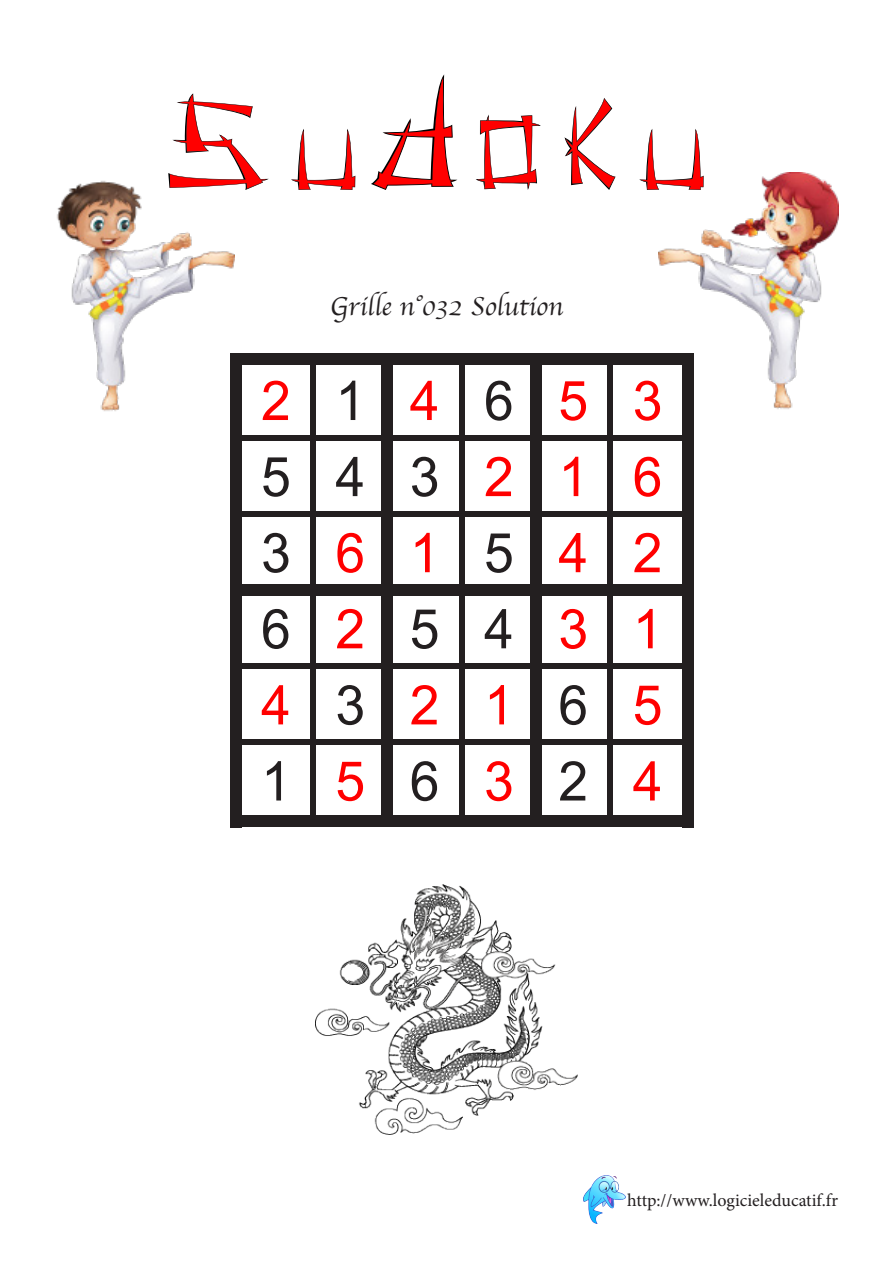
<style>
.page{position:relative;width:893px;height:1263px;background:#fff}
.page>*{position:absolute;margin:0;border:0;box-sizing:border-box;transform-origin:0 0}
.t1{font:54.75px/76.1px "Arial";letter-spacing:.835em;color:#f00;text-align:justify}
.t2{font:27px "Apple Chancery";color:#231f20}
.t3{font:18px "Minion Pro";color:#231f20}
.s1{color:#231f20}
</style>
<div class="page">
<div style="left:230px;top:353px;width:11px;height:474px;background:#231f20"></div>
<div style="left:310px;top:359px;width:6px;height:462px;background:#231f20"></div>
<div style="left:459px;top:359px;width:5px;height:462px;background:#231f20"></div>
<div style="left:608px;top:359px;width:5px;height:462px;background:#231f20"></div>
<div style="left:682px;top:353px;width:11px;height:474px;background:#231f20"></div>
<div style="left:230px;top:353px;width:463px;height:11px;background:#231f20"></div>
<div style="left:236px;top:435px;width:451px;height:5px;background:#231f20"></div>
<div style="left:236px;top:511px;width:451px;height:6px;background:#231f20"></div>
<div style="left:236px;top:663px;width:451px;height:6px;background:#231f20"></div>
<div style="left:236px;top:739px;width:451px;height:6px;background:#231f20"></div>
<div style="left:230px;top:816px;width:463px;height:11px;background:#231f20"></div>
<div style="left:382px;top:362px;width:11px;height:76px;background:#231f20"></div>
<div style="left:530px;top:362px;width:12px;height:76px;background:#231f20"></div>
<div style="left:382px;top:438px;width:11px;height:76px;background:#231f20"></div>
<div style="left:530px;top:438px;width:12px;height:76px;background:#231f20"></div>
<div style="left:382px;top:514px;width:11px;height:76px;background:#231f20"></div>
<div style="left:530px;top:514px;width:12px;height:76px;background:#231f20"></div>
<div style="left:239px;top:584px;width:74px;height:12px;background:#231f20"></div>
<div style="left:313px;top:584px;width:74px;height:12px;background:#231f20"></div>
<div style="left:382px;top:590px;width:11px;height:76px;background:#231f20"></div>
<div style="left:387px;top:584px;width:75px;height:12px;background:#231f20"></div>
<div style="left:462px;top:584px;width:74px;height:12px;background:#231f20"></div>
<div style="left:530px;top:590px;width:12px;height:76px;background:#231f20"></div>
<div style="left:536px;top:584px;width:74px;height:12px;background:#231f20"></div>
<div style="left:610px;top:584px;width:75px;height:12px;background:#231f20"></div>
<div style="left:382px;top:666px;width:11px;height:76px;background:#231f20"></div>
<div style="left:530px;top:666px;width:12px;height:76px;background:#231f20"></div>
<div style="left:382px;top:742px;width:11px;height:76px;background:#231f20"></div>
<div style="left:530px;top:742px;width:12px;height:76px;background:#231f20"></div>
<img style="left:584px;top:1176px;width:42px;height:47px">
<svg style="left:168px;top:93px;width:101px;height:97px"></svg>
<svg style="left:291px;top:129px;width:64px;height:61px"></svg>
<svg style="left:371px;top:74px;width:86px;height:116px"></svg>
<svg style="left:476px;top:115px;width:65px;height:75px"></svg>
<svg style="left:564px;top:98px;width:51px;height:92px"></svg>
<svg style="left:639px;top:129px;width:62px;height:61px"></svg>
<img style="left:316px;top:884px;width:261px;height:250px">
<img style="left:57px;top:175px;width:177px;height:236px">
<img style="left:659px;top:173px;width:180px;height:238px">
<p class="t2" style="left:330px;top:285px;width:235px">Grille n°032 Solution</p>
<p class="t1" style="left:261px;top:363px;width:403px">2<span class="s1">1</span>4<span class="s1">6</span>53<br><span class="s1">543</span>216<br><span class="s1">3</span>61<span class="s1">5</span>42<br><span class="s1">6</span>2<span class="s1">54</span>31<br>4<span class="s1">3</span>21<span class="s1">6</span>5<br><span class="s1">1</span>5<span class="s1">6</span>3<span class="s1">2</span>4</p>
<p class="t3" style="left:627px;top:1188px;width:212px">http://www.logicieleducatif.fr</p>
</div>
